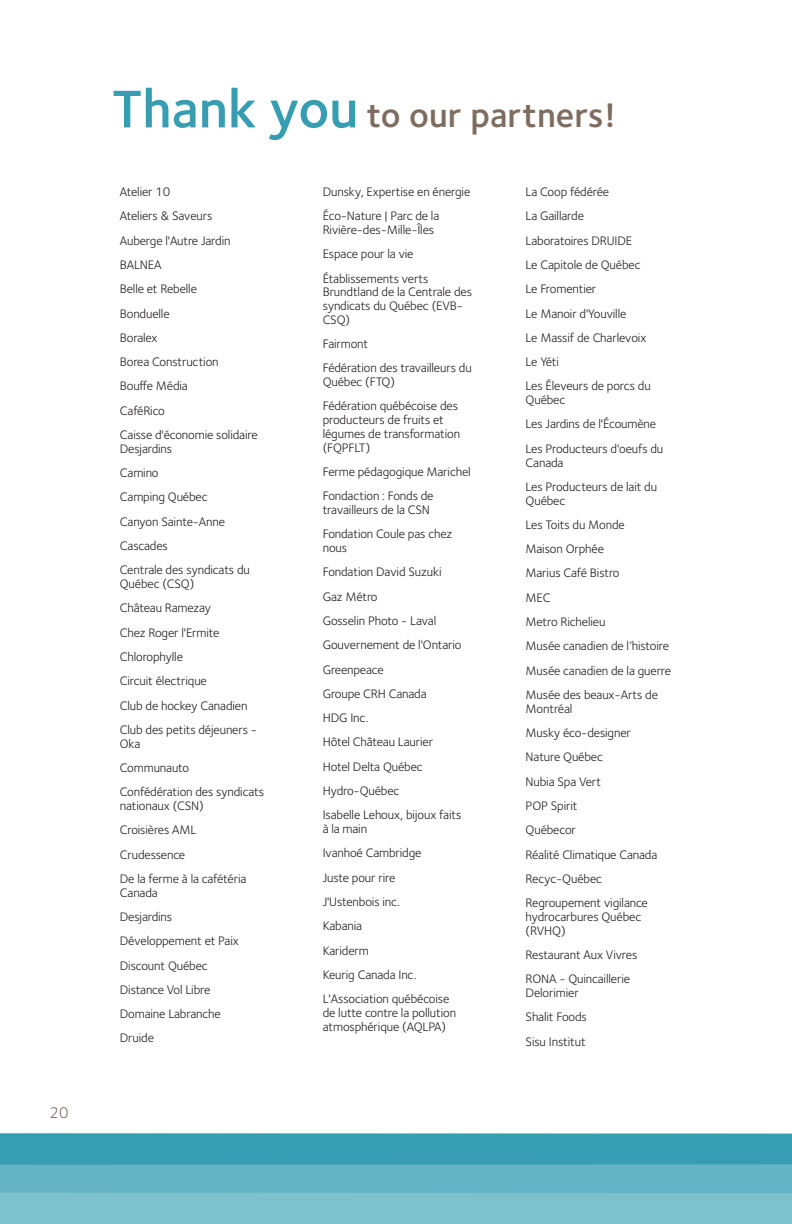
<style>
.page{position:relative;width:792px;height:1224px;background:#fff}
.page>*{position:absolute;margin:0;border:0;box-sizing:border-box;transform-origin:0 0}
.Titre{font:600 35.2px "Foundry Sterling";color:#7e6d5f}
.t1{font:16px "Foundry Sterling";color:#7e6d5f}
.Nom_de_partenaires{font:12.8px/13.8px "Foundry Sterling";letter-spacing:-.01em;color:#231f20}
.s1{font-size:54.8px;color:#369db2}
</style>
<div class="page">
<svg style="left:0;top:1133px;width:792px;height:91px;background:#5db0c1"></svg>
<p class="t1" style="left:50px;top:1104px;width:20px">20</p>
<p class="Titre" style="left:112px;top:95px;width:506px"><span class="s1">Thank you</span> to our partners!</p>
<p class="Nom_de_partenaires" style="left:120px;top:185px;width:52px">Atelier 10</p>
<p class="Nom_de_partenaires" style="left:120px;top:209px;width:94px">Ateliers &amp; Saveurs</p>
<p class="Nom_de_partenaires" style="left:120px;top:234px;width:112px">Auberge l'Autre Jardin</p>
<p class="Nom_de_partenaires" style="left:120px;top:258px;width:43px">BALNEA</p>
<p class="Nom_de_partenaires" style="left:120px;top:282px;width:79px">Belle et Rebelle</p>
<p class="Nom_de_partenaires" style="left:120px;top:306px;width:51px">Bonduelle</p>
<p class="Nom_de_partenaires" style="left:120px;top:331px;width:39px">Boralex</p>
<p class="Nom_de_partenaires" style="left:120px;top:355px;width:100px">Borea Construction</p>
<p class="Nom_de_partenaires" style="left:120px;top:379px;width:70px">Bouffe Média</p>
<p class="Nom_de_partenaires" style="left:120px;top:404px;width:47px">CaféRico</p>
<p class="Nom_de_partenaires" style="left:120px;top:428px;width:139px">Caisse d'économie solidaire<br>Desjardins</p>
<p class="Nom_de_partenaires" style="left:120px;top:466px;width:40px">Camino</p>
<p class="Nom_de_partenaires" style="left:120px;top:490px;width:89px">Camping Québec</p>
<p class="Nom_de_partenaires" style="left:120px;top:515px;width:107px">Canyon Sainte-Anne</p>
<p class="Nom_de_partenaires" style="left:120px;top:539px;width:50px">Cascades</p>
<p class="Nom_de_partenaires" style="left:120px;top:563px;width:132px">Centrale des syndicats du<br>Québec (CSQ)</p>
<p class="Nom_de_partenaires" style="left:120px;top:601px;width:93px">Château Ramezay</p>
<p class="Nom_de_partenaires" style="left:120px;top:626px;width:101px">Chez Roger l'Ermite</p>
<p class="Nom_de_partenaires" style="left:120px;top:650px;width:65px">Chlorophylle</p>
<p class="Nom_de_partenaires" style="left:120px;top:674px;width:89px">Circuit électrique</p>
<p class="Nom_de_partenaires" style="left:120px;top:699px;width:129px">Club de hockey Canadien</p>
<p class="Nom_de_partenaires" style="left:120px;top:723px;width:139px">Club des petits déjeuners -<br>Oka</p>
<p class="Nom_de_partenaires" style="left:120px;top:761px;width:71px">Communauto</p>
<p class="Nom_de_partenaires" style="left:120px;top:785px;width:146px">Confédération des syndicats nationaux (CSN)</p>
<p class="Nom_de_partenaires" style="left:120px;top:823px;width:78px">Croisières AML</p>
<p class="Nom_de_partenaires" style="left:120px;top:847px;width:67px">Crudessence</p>
<p class="Nom_de_partenaires" style="left:120px;top:872px;width:128px">De la ferme à la cafétéria<br>Canada</p>
<p class="Nom_de_partenaires" style="left:120px;top:910px;width:54px">Desjardins</p>
<p class="Nom_de_partenaires" style="left:120px;top:934px;width:121px">Développement et Paix</p>
<p class="Nom_de_partenaires" style="left:120px;top:958px;width:90px">Discount Québec</p>
<p class="Nom_de_partenaires" style="left:120px;top:983px;width:92px">Distance Vol Libre</p>
<p class="Nom_de_partenaires" style="left:120px;top:1007px;width:103px">Domaine Labranche</p>
<p class="Nom_de_partenaires" style="left:120px;top:1031px;width:36px">Druide</p>
<p class="Nom_de_partenaires" style="left:323px;top:185px;width:149px">Dunsky, Expertise en énergie</p>
<p class="Nom_de_partenaires" style="left:323px;top:209px;width:118px">Éco-Nature | Parc de la<br>Rivière-des-Mille-Îles</p>
<p class="Nom_de_partenaires" style="left:323px;top:247px;width:92px">Espace pour la vie</p>
<p class="Nom_de_partenaires" style="left:323px;top:272px;width:151px">Établissements verts<br>Brundtland de la Centrale des syndicats du Québec (EVB-<br>CSQ)</p>
<p class="Nom_de_partenaires" style="left:323px;top:337px;width:47px">Fairmont</p>
<p class="Nom_de_partenaires" style="left:323px;top:361px;width:151px">Fédération des travailleurs du<br>Québec (FTQ)</p>
<p class="Nom_de_partenaires" style="left:323px;top:399px;width:139px">Fédération québécoise des producteurs de fruits et légumes de transformation (FQPFLT)</p>
<p class="Nom_de_partenaires" style="left:323px;top:465px;width:150px">Ferme pédagogique Marichel</p>
<p class="Nom_de_partenaires" style="left:323px;top:489px;width:112px">Fondaction : Fonds de travailleurs de la CSN</p>
<p class="Nom_de_partenaires" style="left:323px;top:527px;width:131px">Fondation Coule pas chez nous</p>
<p class="Nom_de_partenaires" style="left:323px;top:565px;width:120px">Fondation David Suzuki</p>
<p class="Nom_de_partenaires" style="left:323px;top:590px;width:56px">Gaz Métro</p>
<p class="Nom_de_partenaires" style="left:323px;top:614px;width:115px">Gosselin Photo - Laval</p>
<p class="Nom_de_partenaires" style="left:323px;top:638px;width:140px">Gouvernement de l'Ontario</p>
<p class="Nom_de_partenaires" style="left:323px;top:662px;width:62px">Greenpeace</p>
<p class="Nom_de_partenaires" style="left:323px;top:687px;width:105px">Groupe CRH Canada</p>
<p class="Nom_de_partenaires" style="left:323px;top:711px;width:47px">HDG Inc.</p>
<p class="Nom_de_partenaires" style="left:323px;top:735px;width:112px">Hôtel Château Laurier</p>
<p class="Nom_de_partenaires" style="left:323px;top:760px;width:102px">Hotel Delta Québec</p>
<p class="Nom_de_partenaires" style="left:323px;top:784px;width:78px">Hydro-Québec</p>
<p class="Nom_de_partenaires" style="left:323px;top:808px;width:140px">Isabelle Lehoux, bijoux faits à la main</p>
<p class="Nom_de_partenaires" style="left:323px;top:846px;width:100px">Ivanhoé Cambridge</p>
<p class="Nom_de_partenaires" style="left:323px;top:871px;width:74px">Juste pour rire</p>
<p class="Nom_de_partenaires" style="left:323px;top:895px;width:79px">J'Ustenbois inc.</p>
<p class="Nom_de_partenaires" style="left:323px;top:919px;width:41px">Kabania</p>
<p class="Nom_de_partenaires" style="left:323px;top:944px;width:48px">Kariderm</p>
<p class="Nom_de_partenaires" style="left:323px;top:968px;width:95px">Keurig Canada Inc.</p>
<p class="Nom_de_partenaires" style="left:323px;top:992px;width:135px">L'Association québécoise de lutte contre la pollution atmosphérique (AQLPA)</p>
<p class="Nom_de_partenaires" style="left:526px;top:185px;width:85px">La Coop fédérée</p>
<p class="Nom_de_partenaires" style="left:526px;top:209px;width:60px">La Gaillarde</p>
<p class="Nom_de_partenaires" style="left:526px;top:234px;width:108px">Laboratoires DRUIDE</p>
<p class="Nom_de_partenaires" style="left:526px;top:258px;width:116px">Le Capitole de Québec</p>
<p class="Nom_de_partenaires" style="left:526px;top:282px;width:72px">Le Fromentier</p>
<p class="Nom_de_partenaires" style="left:526px;top:306px;width:102px">Le Manoir d'Youville</p>
<p class="Nom_de_partenaires" style="left:526px;top:331px;width:122px">Le Massif de Charlevoix</p>
<p class="Nom_de_partenaires" style="left:526px;top:355px;width:35px">Le Yéti</p>
<p class="Nom_de_partenaires" style="left:526px;top:379px;width:127px">Les Éleveurs de porcs du<br>Québec</p>
<p class="Nom_de_partenaires" style="left:526px;top:417px;width:132px">Les Jardins de l'Écoumène</p>
<p class="Nom_de_partenaires" style="left:526px;top:442px;width:139px">Les Producteurs d'oeufs du<br>Canada</p>
<p class="Nom_de_partenaires" style="left:526px;top:480px;width:133px">Les Producteurs de lait du<br>Québec</p>
<p class="Nom_de_partenaires" style="left:526px;top:518px;width:101px">Les Toits du Monde</p>
<p class="Nom_de_partenaires" style="left:526px;top:542px;width:80px">Maison Orphée</p>
<p class="Nom_de_partenaires" style="left:526px;top:566px;width:96px">Marius Café Bistro</p>
<p class="Nom_de_partenaires" style="left:526px;top:591px;width:26px">MEC</p>
<p class="Nom_de_partenaires" style="left:526px;top:615px;width:81px">Metro Richelieu</p>
<p class="Nom_de_partenaires" style="left:526px;top:639px;width:145px">Musée canadien de l’histoire</p>
<p class="Nom_de_partenaires" style="left:526px;top:664px;width:147px">Musée canadien de la guerre</p>
<p class="Nom_de_partenaires" style="left:526px;top:688px;width:134px">Musée des beaux-Arts de<br>Montréal</p>
<p class="Nom_de_partenaires" style="left:526px;top:726px;width:107px">Musky éco-designer</p>
<p class="Nom_de_partenaires" style="left:526px;top:750px;width:79px">Nature Québec</p>
<p class="Nom_de_partenaires" style="left:526px;top:775px;width:77px">Nubia Spa Vert</p>
<p class="Nom_de_partenaires" style="left:526px;top:799px;width:54px">POP Spirit</p>
<p class="Nom_de_partenaires" style="left:526px;top:823px;width:52px">Québecor</p>
<p class="Nom_de_partenaires" style="left:526px;top:847px;width:133px">Réalité Climatique Canada</p>
<p class="Nom_de_partenaires" style="left:526px;top:872px;width:78px">Recyc-Québec</p>
<p class="Nom_de_partenaires" style="left:526px;top:896px;width:124px">Regroupement vigilance hydrocarbures Québec (RVHQ)</p>
<p class="Nom_de_partenaires" style="left:526px;top:948px;width:113px">Restaurant Aux Vivres</p>
<p class="Nom_de_partenaires" style="left:526px;top:972px;width:106px">RONA - Quincaillerie<br>Delorimier</p>
<p class="Nom_de_partenaires" style="left:526px;top:1010px;width:63px">Shalit Foods</p>
<p class="Nom_de_partenaires" style="left:526px;top:1035px;width:62px">Sisu Institut</p>
</div>
